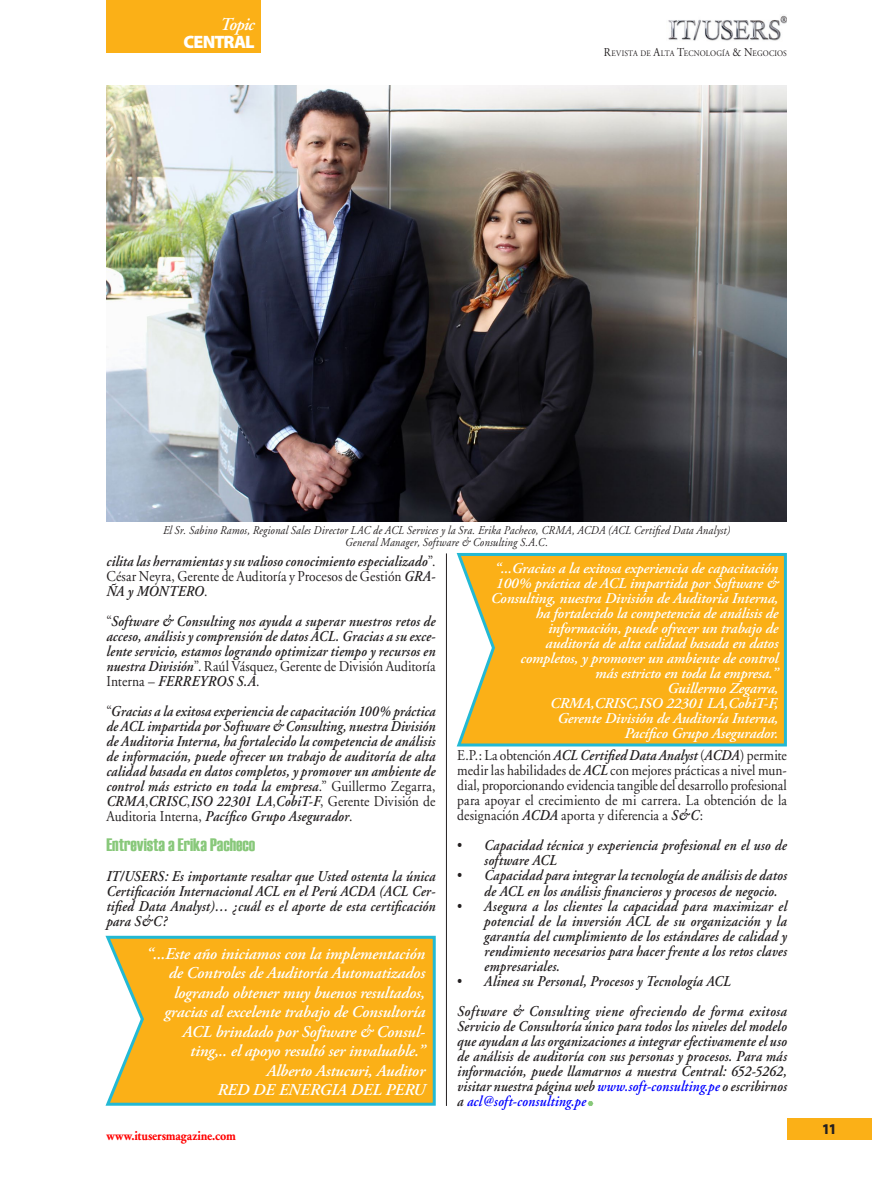
<style>
.page{position:relative;width:872px;height:1191px;background:#fff}
.page>*{position:absolute;margin:0;border:0;box-sizing:border-box;transform-origin:0 0}
.SUBTITULAR_HAETTENSC{font:18px "Haettenschweiler";color:#88c87a}
.SUBTITULAR_Abadi_Con{font:18px "Myriad MM 830 600";letter-spacing:-.055em;color:#fff}
.SUBTITULAR_Abadi_Con-2{font:italic 600 18px "Adobe Garamond";letter-spacing:-.05em;color:#fff}
.Llamada_Adobe_Garamo{font:italic 600 16.5px/19.5px "Adobe Garamond Pro";letter-spacing:-.01em;color:#fff;text-align:right}
.Texto_Profit_Garamon{font:italic 600 15px/15px "Adobe Garamond";letter-spacing:.01em;color:#231f20;text-align:justify;scale:.9 1}
.Llamada_Adobe_Garamo-2{font:italic 600 15px/15px "Adobe Garamond Pro";letter-spacing:-.01em;color:#fff;text-align:right}
.Texto_Profit_Garamon-2{font:15px/15px "Adobe Garamond";letter-spacing:.005em;color:#231f20;scale:.9 1}
.t1{font:15px "Myriad MM 830 600";color:#231f20;scale:.9 1}
.t2{font:700 13.5px "Adobe Garamond";letter-spacing:-.005em;color:#f00;scale:.9 1}
.Leyenda_Garamond{font:italic 12px "Adobe Garamond";letter-spacing:.015em;color:#231f20;scale:.9 1}
.t3{font:8.4px "Adobe Garamond";letter-spacing:.02em;color:#231f20;scale:.9 1}
.s1{font-size:12px}
.s2{font-weight:400;font-style:normal}
.s3{font-weight:600;font-style:italic}
.s4{color:#00f}
</style>
<div class="page">
<img style="left:668px;top:15px;width:119px;height:26px">
<div style="left:787px;top:1118px;width:85px;height:22px;background:#fbb017"></div>
<div style="left:106px;top:0;width:155px;height:53px;background:#fbb017"></div>
<hr style="left:446px;top:553px;width:1px;height:553px;background:#231f20">
<svg style="left:105px;top:935px;width:331px;height:171px;background:#efb52f"></svg>
<svg style="left:456px;top:553px;width:331px;height:194px;background:#f1b52d"></svg>
<svg style="left:587px;top:1101px;width:6px;height:5px"></svg>
<img style="left:106px;top:85px;width:681px;height:436px">
<p class="SUBTITULAR_Abadi_Con-2" style="left:220px;top:14px;width:36px">Topic</p>
<p class="SUBTITULAR_Abadi_Con" style="left:184px;top:33px;width:73px">CENTRAL</p>
<p class="t3" style="left:604px;top:49px;width:205px"><span class="s1">R</span>EVISTA DE <span class="s1">A</span>LTA <span class="s1">T</span>ECNOLOGÍA <span class="s1">&amp; N</span>EGOCIOS</p>
<p class="Leyenda_Garamond" style="left:163px;top:524px;width:631px">El Sr. Sabino Ramos, Regional Sales Director LAC de ACL Services y la Sra. Erika Pacheco, CRMA, ACDA (ACL Certified Data Analyst)</p>
<p class="Leyenda_Garamond" style="left:345px;top:536px;width:227px">General Manager, Software &amp; Consulting S.A.C.</p>
<p class="Texto_Profit_Garamon" style="left:106px;top:554px;width:367px">cilita las herramientas y su valioso conocimiento especializado<span class="s2">”.</span></p>
<p class="Texto_Profit_Garamon-2" style="left:106px;top:569px;width:367px">César Neyra, Gerente de Auditoría y Procesos de Gestión <span class="s3">GRA-<br>ÑA y MONTERO</span>.</p>
<p class="Texto_Profit_Garamon" style="left:106px;top:614px;width:367px"><span class="s2">“</span>Software &amp; Consulting nos ayuda a superar nuestros retos de acceso, análisis y comprensión de datos ACL. Gracias a su exce&shy;lente servicio, estamos logrando optimizar tiempo y recursos en nuestra División<span class="s2">”. Raúl Vásquez, Gerente de División Auditoría Interna –</span> FERREYROS S.A<span class="s2">.</span></p>
<p class="Texto_Profit_Garamon" style="left:106px;top:704px;width:367px"><span class="s2">“</span>Gracias a la exitosa experiencia de capacitación 100% práctica de ACL impartida por Software &amp; Consulting, nuestra División de Auditoria Interna, ha fortalecido la competencia de análisis de información, puede ofrecer un trabajo de auditoría de alta calidad basada en datos completos, y promover un ambiente de control más estricto en toda la empresa<span class="s2">.” Guillermo Zegarra, </span>CRMA<span class="s2">,</span>CRISC<span class="s2">,</span>ISO 22301 LA<span class="s2">,</span>CobiT-F<span class="s2">, Gerente División de Auditoria Interna,</span> Pacífico Grupo Asegurador<span class="s2">.</span></p>
<p class="SUBTITULAR_HAETTENSC" style="left:106px;top:834px;width:150px">Entrevista a Erika Pacheco</p>
<p class="Texto_Profit_Garamon" style="left:106px;top:869px;width:367px">IT/USERS: Es importante resaltar que Usted ostenta la única Certificación Internacional ACL en el Perú ACDA (ACL Cer&shy;tified Data Analyst)… ¿cuál es el aporte de esta certificación para S&amp;C?</p>
<p class="Llamada_Adobe_Garamo-2" style="left:490px;top:561px;width:289px">“...Gracias a la exitosa experiencia de capacitación 100% práctica de ACL impartida por Software &amp; Consulting, nuestra División de Auditoria Interna, ha fortalecido la competencia de análisis de</p>
<p class="Llamada_Adobe_Garamo-2" style="left:548px;top:621px;width:232px">información, puede ofrecer un trabajo de</p>
<p class="Llamada_Adobe_Garamo-2" style="left:545px;top:636px;width:234px">auditoría de alta calidad basada en datos</p>
<p class="Llamada_Adobe_Garamo-2" style="left:520px;top:651px;width:259px">completos, y promover un ambiente de control</p>
<p class="Llamada_Adobe_Garamo-2" style="left:595px;top:666px;width:185px">más estricto en toda la empresa.”</p>
<p class="Llamada_Adobe_Garamo-2" style="left:667px;top:681px;width:112px">Guillermo Zegarra,</p>
<p class="Llamada_Adobe_Garamo-2" style="left:550px;top:696px;width:230px">CRMA,CRISC,ISO 22301 LA,CobiT-F,</p>
<p class="Llamada_Adobe_Garamo-2" style="left:557px;top:711px;width:222px">Gerente División de Auditoría Interna,</p>
<p class="Llamada_Adobe_Garamo-2" style="left:624px;top:726px;width:155px">Pacífico Grupo Asegurador.</p>
<p class="Texto_Profit_Garamon-2" style="left:457px;top:748px;width:368px;text-align:justify">E.P.: La obtención <span class="s3">ACL Certified Data Analyst</span> (<span class="s3">ACDA</span>) permite medir las habilidades de <span class="s3">ACL</span> con mejores prácticas a nivel mun&shy;dial, proporcionando evidencia tangible del desarrollo profesional para apoyar el crecimiento de mi carrera. La obtención de la designación <span class="s3">ACDA</span> aporta y diferencia a <span class="s3">S&amp;C</span>:</p>
<p class="Texto_Profit_Garamon" style="left:484px;top:838px;width:338px;text-indent:-27px"><span class="s2">•</span> Capacidad técnica y experiencia profesional en el uso de software ACL</p>
<p class="Texto_Profit_Garamon" style="left:484px;top:868px;width:338px;text-indent:-27px"><span class="s2">•</span> Capacidad para integrar la tecnología de análisis de datos de ACL en los análisis financieros y procesos de negocio.</p>
<p class="Texto_Profit_Garamon" style="left:484px;top:898px;width:338px;text-indent:-27px"><span class="s2">•</span> Asegura a los clientes la capacidad para maximizar el potencial de la inversión ACL de su organización y la garantía del cumplimiento de los estándares de calidad y rendimiento necesarios para hacer frente a los retos claves empresariales.</p>
<p class="Texto_Profit_Garamon" style="left:457px;top:973px;width:305px"><span class="s2">•</span> Alinea su Personal, Procesos y Tecnología ACL</p>
<p class="Texto_Profit_Garamon" style="left:457px;top:1003px;width:368px">Software &amp; Consulting viene ofreciendo de forma exitosa Servicio de Consultoría único para todos los niveles del modelo que ayudan a las organizaciones a integrar efectivamente el uso de análisis de auditoría con sus personas y procesos. Para más información, puede llamarnos a nuestra Central: 652-5262, visitar nuestra página web <span class="s4">www.soft-consulting.pe</span> o escribirnos a <span class="s4">acl@soft-consulting.pe</span></p>
<p class="Llamada_Adobe_Garamo" style="left:146px;top:944px;width:280px">“...Este año iniciamos con la implementación de Controles de Auditoría Automatizados logrando obtener muy buenos resultados, gracias al excelente trabajo de Consultoría ACL brindado por Software &amp; Consul&shy;ting,.. el apoyo resultó ser invaluable.”</p>
<p class="Llamada_Adobe_Garamo" style="left:266px;top:1061px;width:160px">Alberto Astucuri, Auditor</p>
<p class="Llamada_Adobe_Garamo" style="left:217px;top:1081px;width:209px">RED DE ENERGIA DEL PERU</p>
<p class="t2" style="left:106px;top:1128px;width:145px">www.itusersmagazine.com</p>
<p class="t1" style="left:822px;top:1121px;width:18px">11</p>
</div>
